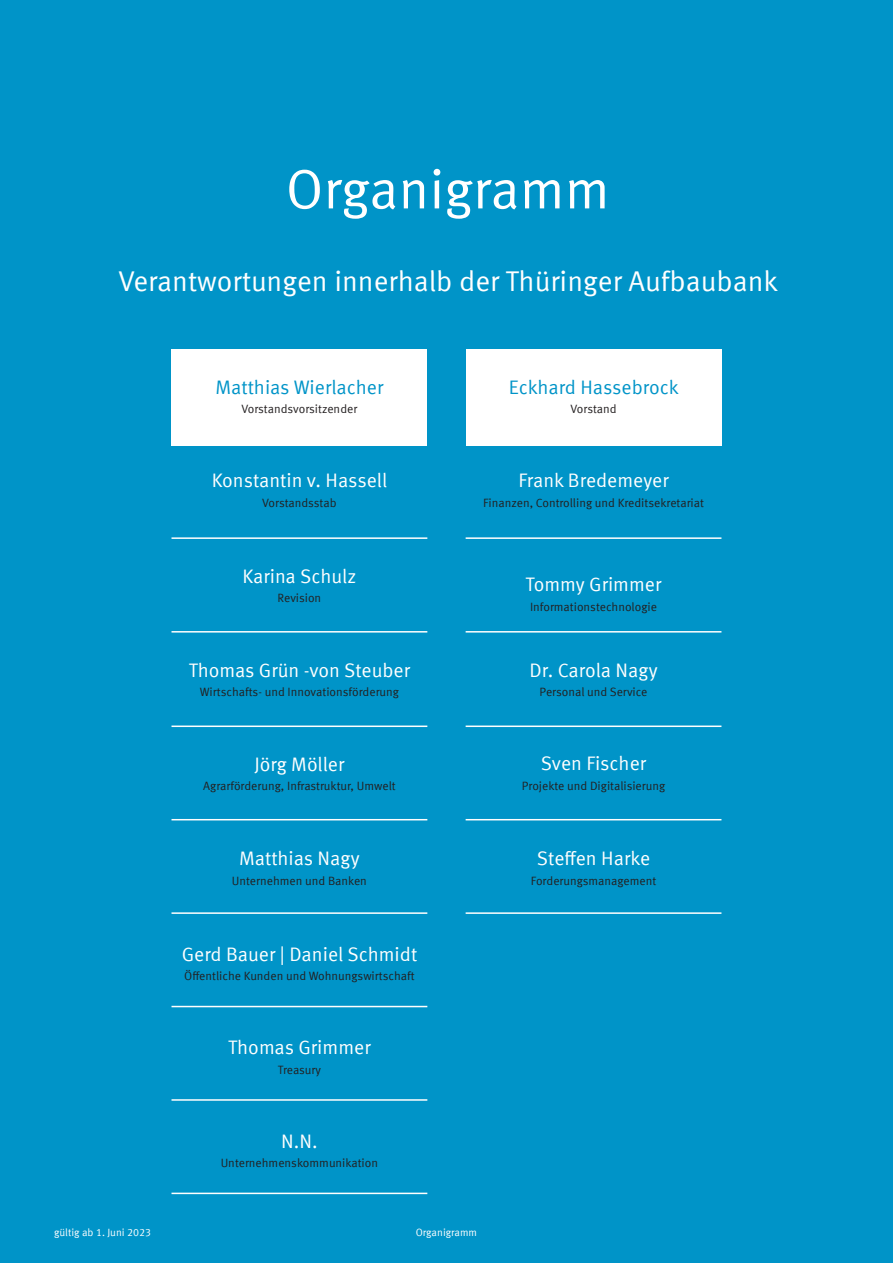
<style>
.page{position:relative;width:893px;height:1263px;background:#0094c8}
.page>*{position:absolute;margin:0;border:0;box-sizing:border-box;transform-origin:0 0}
.t1{font:55.5px "Meta Offc Norm";color:#fff}
.t2{font:28.5px "Meta Offc Norm";color:#fff}
.t3{font:19.5px "Meta Offc Norm";color:#fff}
.t4{font:19.5px "Meta Offc Norm";color:#0094c8}
.t5{font:12px "Meta Offc Norm";color:#231f20}
.t6{font:10.5px "Meta Offc Norm";color:#fff}
</style>
<div class="page">
<div style="left:171px;top:349px;width:256px;height:96px;background:#fff"></div>
<div style="left:466px;top:349px;width:255px;height:96px;background:#fff"></div>
<hr style="left:171px;top:537px;width:256px;height:2px;background:#fff">
<hr style="left:466px;top:537px;width:255px;height:2px;background:#fff">
<hr style="left:171px;top:631px;width:256px;height:1px;background:#fff">
<hr style="left:466px;top:631px;width:255px;height:1px;background:#fff">
<hr style="left:171px;top:819px;width:256px;height:1px;background:#fff">
<hr style="left:466px;top:819px;width:255px;height:1px;background:#fff">
<hr style="left:171px;top:725px;width:256px;height:2px;background:#fff">
<hr style="left:466px;top:725px;width:255px;height:2px;background:#fff">
<hr style="left:171px;top:912px;width:256px;height:2px;background:#fff">
<hr style="left:466px;top:912px;width:255px;height:2px;background:#fff">
<hr style="left:171px;top:1006px;width:256px;height:1px;background:#fff">
<hr style="left:171px;top:1099px;width:256px;height:2px;background:#fff">
<hr style="left:171px;top:1192px;width:256px;height:2px;background:#fff">
<p class="t1" style="left:286px;top:157px;width:326px">Organigramm</p>
<p class="t2" style="left:118px;top:265px;width:661px">Verantwortungen innerhalb der Thüringer Aufbaubank</p>
<p class="t4" style="left:216px;top:376px;width:169px">Matthias Wierlacher</p>
<p class="t5" style="left:242px;top:402px;width:117px">Vorstandsvorsitzender</p>
<p class="t3" style="left:212px;top:469px;width:177px">Konstantin v. Hassell</p>
<p class="t5" style="left:262px;top:496px;width:76px">Vorstandsstab</p>
<p class="t3" style="left:243px;top:564px;width:115px">Karina Schulz</p>
<p class="t5" style="left:278px;top:591px;width:45px">Revision</p>
<p class="t3" style="left:189px;top:659px;width:223px">Thomas Grün -von Steuber</p>
<p class="t5" style="left:200px;top:685px;width:201px">Wirtschafts- und Innovationsförderung</p>
<p class="t3" style="left:254px;top:753px;width:91px">Jörg Möller</p>
<p class="t5" style="left:203px;top:779px;width:194px">Agrarförderung, Infrastruktur, Umwelt</p>
<p class="t3" style="left:239px;top:847px;width:122px">Matthias Nagy</p>
<p class="t5" style="left:232px;top:873px;width:137px">Unternehmen und Banken</p>
<p class="t3" style="left:182px;top:943px;width:237px">Gerd Bauer | Daniel Schmidt</p>
<p class="t5" style="left:184px;top:969px;width:232px">Öffentliche Kunden und Wohnungswirtschaft</p>
<p class="t3" style="left:228px;top:1036px;width:144px">Thomas Grimmer</p>
<p class="t5" style="left:278px;top:1063px;width:45px">Treasury</p>
<p class="t3" style="left:281px;top:1130px;width:38px">N.N.</p>
<p class="t5" style="left:221px;top:1156px;width:159px">Unternehmenskommunikation</p>
<p class="t4" style="left:509px;top:376px;width:172px">Eckhard Hassebrock</p>
<p class="t5" style="left:571px;top:402px;width:48px">Vorstand</p>
<p class="t3" style="left:518px;top:469px;width:152px">Frank Bredemeyer</p>
<p class="t5" style="left:483px;top:496px;width:222px">Finanzen, Controlling und Kreditsekretariat</p>
<p class="t3" style="left:526px;top:573px;width:137px">Tommy Grimmer</p>
<p class="t5" style="left:530px;top:600px;width:129px">Informationstechnologie</p>
<p class="t3" style="left:530px;top:659px;width:130px">Dr. Carola Nagy</p>
<p class="t5" style="left:540px;top:685px;width:109px">Personal und Service</p>
<p class="t3" style="left:541px;top:752px;width:107px">Sven Fischer</p>
<p class="t5" style="left:522px;top:779px;width:145px">Projekte und Digitalisierung</p>
<p class="t3" style="left:537px;top:847px;width:115px">Steffen Harke</p>
<p class="t5" style="left:531px;top:873px;width:127px">Forderungsmanagement</p>
<p class="t6" style="left:54px;top:1226px;width:99px">gültig ab 1. Juni 2023</p>
<p class="t6" style="left:416px;top:1226px;width:63px">Organigramm</p>
</div>
